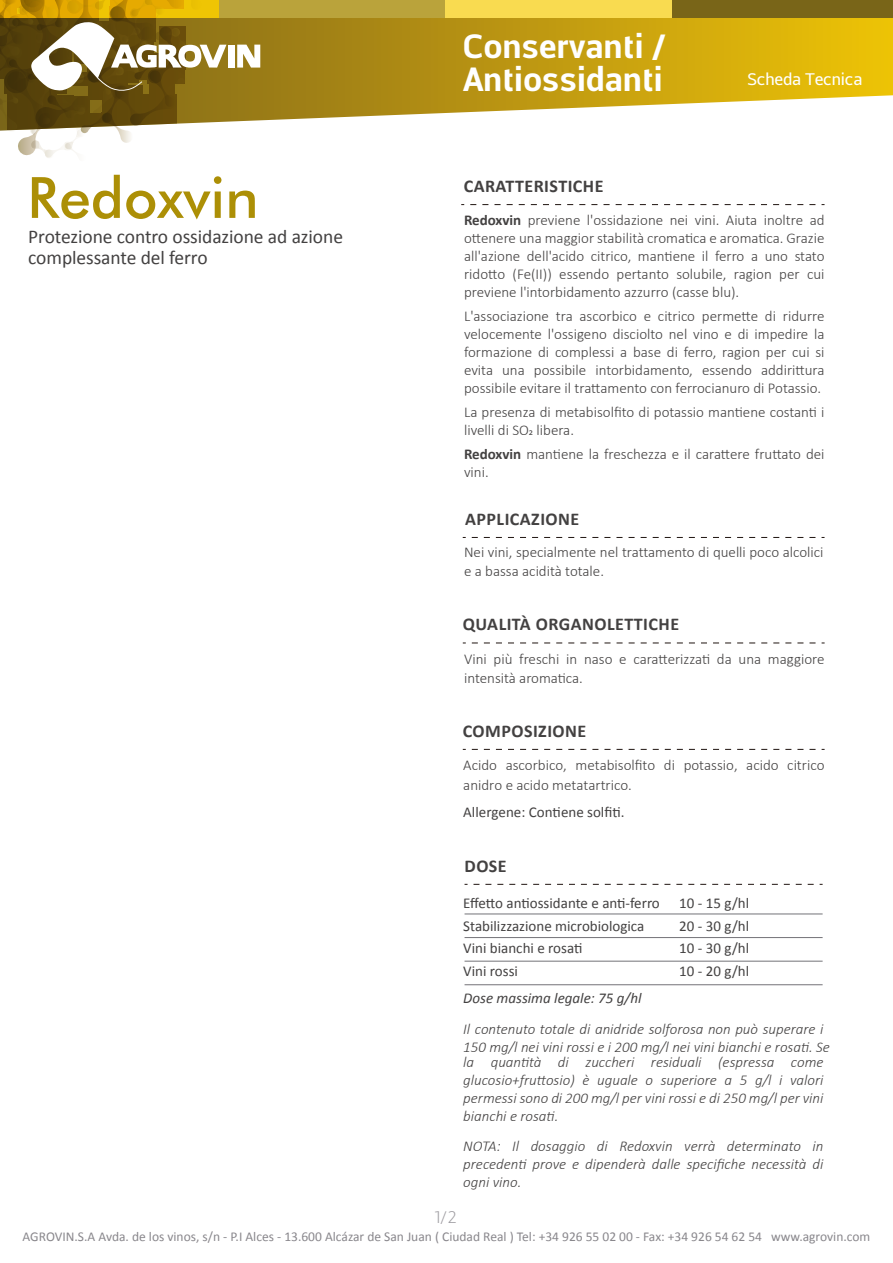
<style>
.page{position:relative;width:893px;height:1263px;background:#fff}
.page>*{position:absolute;margin:0;border:0;box-sizing:border-box;transform-origin:0 0}
.t1{font:500 57px "Futura BT";color:#ac8f06}
.t2{font:700 33px/33px "Centuma";letter-spacing:.01em;color:#fff}
.t3{font:19.5px/21px "Calibri";letter-spacing:-.005em;color:#434141}
.t4{font:700 18px "Calibri";letter-spacing:.025em;color:#434141}
.t5{font:16.5px "Centuma";letter-spacing:-.01em;color:#fff}
.t6{font:300 16.5px "Centuma";color:#9d9ba0}
.t7{font:300 15px/18px "Calibri";color:#434141}
.t8{font:italic 300 15px/18px "Calibri";color:#434141;text-align:justify}
.t9{font:15px "Calibri";color:#434141}
.t10{font:italic 15px "Calibri";color:#434141}
.t11{font:13.5px "Calibri";color:#89878c}
.s1{font-weight:700}
</style>
<div class="page">
<svg style="left:226px;top:18px;width:667px;height:104px;background:#c7a72f"></svg>
<div style="left:672px;top:0;width:221px;height:18px;background:#796518"></div>
<div style="left:445px;top:0;width:227px;height:18px;background:#f9db50"></div>
<div style="left:218px;top:0;width:227px;height:18px;background:#baa33b"></div>
<svg style="left:472px;top:537px;width:352px;height:1px"></svg>
<svg style="left:472px;top:749px;width:353px;height:1px"></svg>
<svg style="left:472px;top:643px;width:353px;height:1px"></svg>
<svg style="left:465px;top:884px;width:358px;height:1px"></svg>
<hr style="left:465px;top:914px;width:358px;height:1px;background:#737277">
<hr style="left:465px;top:937px;width:358px;height:1px;background:#737277">
<hr style="left:465px;top:961px;width:358px;height:1px;background:#737277">
<hr style="left:465px;top:984px;width:358px;height:1px;background:#737277">
<svg style="left:470px;top:204px;width:354px;height:1px"></svg>
<svg style="left:237px;top:45px;width:23px;height:23px"></svg>
<div style="left:229px;top:45px;width:6px;height:23px;background:#fff"></div>
<svg style="left:0;top:0;width:226px;height:158px"></svg>
<h1 class="t1" style="left:27px;top:163px;width:233px">Redoxvin</h1>
<h3 class="t3" style="left:28px;top:225px;width:316px">Protezione contro ossidazione ad azione complessante del ferro</h3>
<h2 class="t2" style="left:463px;top:28px;width:204px">Conservanti /<br>Antiossidanti</h2>
<p class="t5" style="left:747px;top:68px;width:117px">Scheda Tecnica</p>
<p class="t4" style="left:464px;top:175px;width:141px">CARATTERISTICHE</p>
<p class="t7" style="left:464px;top:211px;width:362px;text-align:justify"><span class="s1">Redoxvin</span> previene l'ossidazione nei vini. Aiuta inoltre ad ottenere una maggior stabilità cromatica e aromatica. Grazie all'azione dell'acido citrico, mantiene il ferro a uno stato ridotto (Fe(II)) essendo pertanto solubile, ragion per cui previene l'intorbidamento azzurro (casse blu).</p>
<p class="t7" style="left:464px;top:307px;width:362px;text-align:justify">L'associazione tra ascorbico e citrico permette di ridurre velocemente l'ossigeno disciolto nel vino e di impedire la formazione di complessi a base di ferro, ragion per cui si evita una possibile intorbidamento, essendo addirittura possibile evitare il trattamento con ferrocianuro di Potassio.</p>
<p class="t7" style="left:464px;top:403px;width:362px">La presenza di metabisolfito di potassio mantiene costanti i livelli di SO2 libera.</p>
<p class="t7" style="left:464px;top:445px;width:362px"><span class="s1">Redoxvin</span> mantiene la freschezza e il carattere fruttato dei vini.</p>
<p class="t4" style="left:465px;top:508px;width:116px">APPLICAZIONE</p>
<p class="t7" style="left:464px;top:542px;width:361px;line-height:19.5px">Nei vini, specialmente nel trattamento di quelli poco alcolici e a bassa acidità totale.</p>
<p class="t4" style="left:463px;top:613px;width:218px">QUALITÀ ORGANOLETTICHE</p>
<p class="t7" style="left:464px;top:649px;width:362px;line-height:19.5px">Vini più freschi in naso e caratterizzati da una maggiore intensità aromatica.</p>
<p class="t4" style="left:463px;top:719px;width:125px">COMPOSIZIONE</p>
<p class="t7" style="left:463px;top:755px;width:363px;line-height:19.5px">Acido ascorbico, metabisolfito di potassio, acido citrico anidro e acido metatartrico.</p>
<p class="t9" style="left:463px;top:802px;width:163px">Allergene: Contiene solfiti.</p>
<p class="t4" style="left:465px;top:854px;width:44px">DOSE</p>
<p class="t9" style="left:463px;top:894px;width:198px">Effetto antiossidante e anti-ferro</p>
<p class="t9" style="left:679px;top:894px;width:71px">10 - 15 g/hl</p>
<p class="t9" style="left:463px;top:916px;width:183px">Stabilizzazione microbiologica</p>
<p class="t9" style="left:679px;top:916px;width:71px">20 - 30 g/hl</p>
<p class="t9" style="left:463px;top:939px;width:121px">Vini bianchi e rosati</p>
<p class="t9" style="left:679px;top:939px;width:71px">10 - 30 g/hl</p>
<p class="t9" style="left:463px;top:961px;width:56px">Vini rossi</p>
<p class="t9" style="left:679px;top:961px;width:71px">10 - 20 g/hl</p>
<p class="t10" style="left:463px;top:988px;width:180px">Dose massima legale: 75 g/hl</p>
<p class="t8" style="left:463px;top:1020px;width:368px">Il contenuto totale di anidride solforosa non può superare i<br>150 mg/l nei vini rossi e i 200 mg/l nei vini bianchi e rosati. Se</p>
<p class="t8" style="left:463px;top:1053px;width:362px">la quantità di zuccheri residuali (espressa come glucosio+fruttosio) è uguale o superiore a 5 g/l i valori permessi sono di 200 mg/l per vini rossi e di 250 mg/l per vini bianchi e rosati.</p>
<p class="t8" style="left:463px;top:1137px;width:362px">NOTA: Il dosaggio di Redoxvin verrà determinato in precedenti prove e dipenderà dalle specifiche necessità di ogni vino.</p>
<p class="t6" style="left:434px;top:1206px;width:24px">1/2</p>
<p class="t11" style="left:23px;top:1228px;width:849px">AGROVIN.S.A Avda. de los vinos, s/n - P.I Alces - 13.600 Alcázar de San Juan ( Ciudad Real ) Tel: +34 926 55 02 00 - Fax: +34 926 54 62 54 www.agrovin.com</p>
</div>
